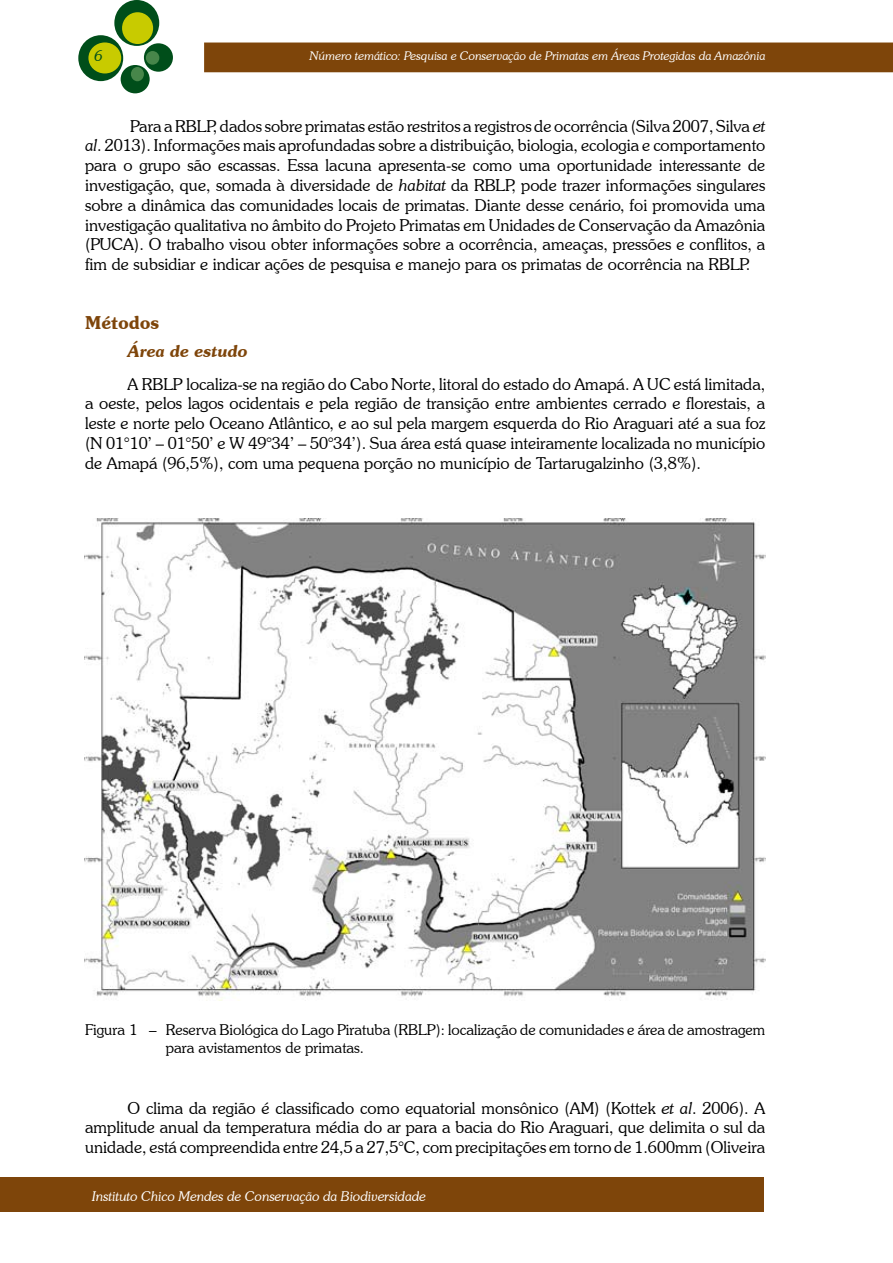
<style>
.page{position:relative;width:893px;height:1263px;background:#fff}
.page>*{position:absolute;margin:0;border:0;box-sizing:border-box;transform-origin:0 0}
.t1{font:600 18px "Souvenir IT Cby BT";color:#7e450a}
.t2{font:300 16.5px/19.8px "Souvenir IT Cby BT";color:#000;text-align:justify}
.t3{font:italic 600 16.5px "Souvenir IT Cby BT";color:#7e450a}
.t4{font:300 15px/18px "Souvenir IT Cby BT";color:#000}
.t5{font:italic 300 15px "Souvenir IT Cby BT";color:#004e1a}
.t6{font:italic 300 13.5px "Souvenir IT Cby BT";color:#fff}
.t7{font:italic 300 12px "Souvenir IT Cby BT";color:#fff}
.s1{font-style:italic}
</style>
<div class="page">
<div style="left:205px;top:43px;width:687px;height:29px;background:#7e450a"></div>
<div style="left:114px;top:0;width:45px;height:46px;background:#004e1a;border-radius:50%"></div>
<div style="left:78px;top:35px;width:45px;height:46px;background:#004e1a;border-radius:50%"></div>
<div style="left:144px;top:43px;width:29px;height:29px;background:#004e1a;border-radius:50%"></div>
<div style="left:121px;top:65px;width:29px;height:28px;background:#004e1a;border-radius:50%"></div>
<div style="left:122px;top:12px;width:31px;height:32px;background:#c8cb00;border-radius:50%"></div>
<div style="left:88px;top:42px;width:33px;height:31px;background:#c8cb00;border-radius:50%"></div>
<div style="left:146px;top:51px;width:13px;height:14px;background:#47864a;border-radius:50%"></div>
<div style="left:131px;top:67px;width:13px;height:14px;background:#47864a;border-radius:50%"></div>
<div style="left:0;top:1178px;width:764px;height:34px;background:#7e450a"></div>
<img style="left:85px;top:519px;width:680px;height:481px">
<p class="t5" style="left:95px;top:46px;width:10px">6</p>
<p class="t7" style="left:310px;top:49px;width:457px">Número temático: Pesquisa e Conservação de Primatas em Áreas Protegidas da Amazônia</p>
<p class="t2" style="left:85px;top:116px;width:682px;text-indent:45px">Para a RBLP, dados sobre primatas estão restritos a registros de ocorrência (Silva 2007, Silva <span class="s1">et al</span>. 2013). Informações mais aprofundadas sobre a distribuição, biologia, ecologia e comportamento para o grupo são escassas. Essa lacuna apresenta-se como uma oportunidade interessante de investigação, que, somada à diversidade de <span class="s1">habitat</span> da RBLP, pode trazer informações singulares sobre a dinâmica das comunidades locais de primatas. Diante desse cenário, foi promovida uma investigação qualitativa no âmbito do Projeto Primatas em Unidades de Conservação da Amazônia (PUCA). O trabalho visou obter informações sobre a ocorrência, ameaças, pressões e conflitos, a fim de subsidiar e indicar ações de pesquisa e manejo para os primatas de ocorrência na RBLP.</p>
<p class="t1" style="left:85px;top:311px;width:76px">Métodos</p>
<p class="t3" style="left:128px;top:341px;width:122px">Área de estudo</p>
<p class="t2" style="left:85px;top:374px;width:682px;text-indent:43px">A RBLP localiza-se na região do Cabo Norte, litoral do estado do Amapá. A UC está limitada, a oeste, pelos lagos ocidentais e pela região de transição entre ambientes cerrado e florestais, a leste e norte pelo Oceano Atlântico, e ao sul pela margem esquerda do Rio Araguari até a sua foz (N 01°10’ – 01°50’ e W 49°34’ – 50°34’). Sua área está quase inteiramente localizada no município de Amapá (96,5%), com uma pequena porção no município de Tartarugalzinho (3,8%).</p>
<p class="t4" style="left:166px;top:1020px;width:601px;text-indent:-81px">Figura 1 – Reserva Biológica do Lago Piratuba (RBLP): localização de comunidades e área de amostragem para avistamentos de primatas.</p>
<p class="t2" style="left:85px;top:1098px;width:682px;text-indent:43px">O clima da região é classificado como equatorial monsônico (AM) (Kottek <span class="s1">et al</span>. 2006). A amplitude anual da temperatura média do ar para a bacia do Rio Araguari, que delimita o sul da unidade, está compreendida entre 24,5 a 27,5°C, com precipitações em torno de 1.600mm (Oliveira</p>
<p class="t6" style="left:92px;top:1188px;width:335px">Instituto Chico Mendes de Conservação da Biodiversidade</p>
</div>
